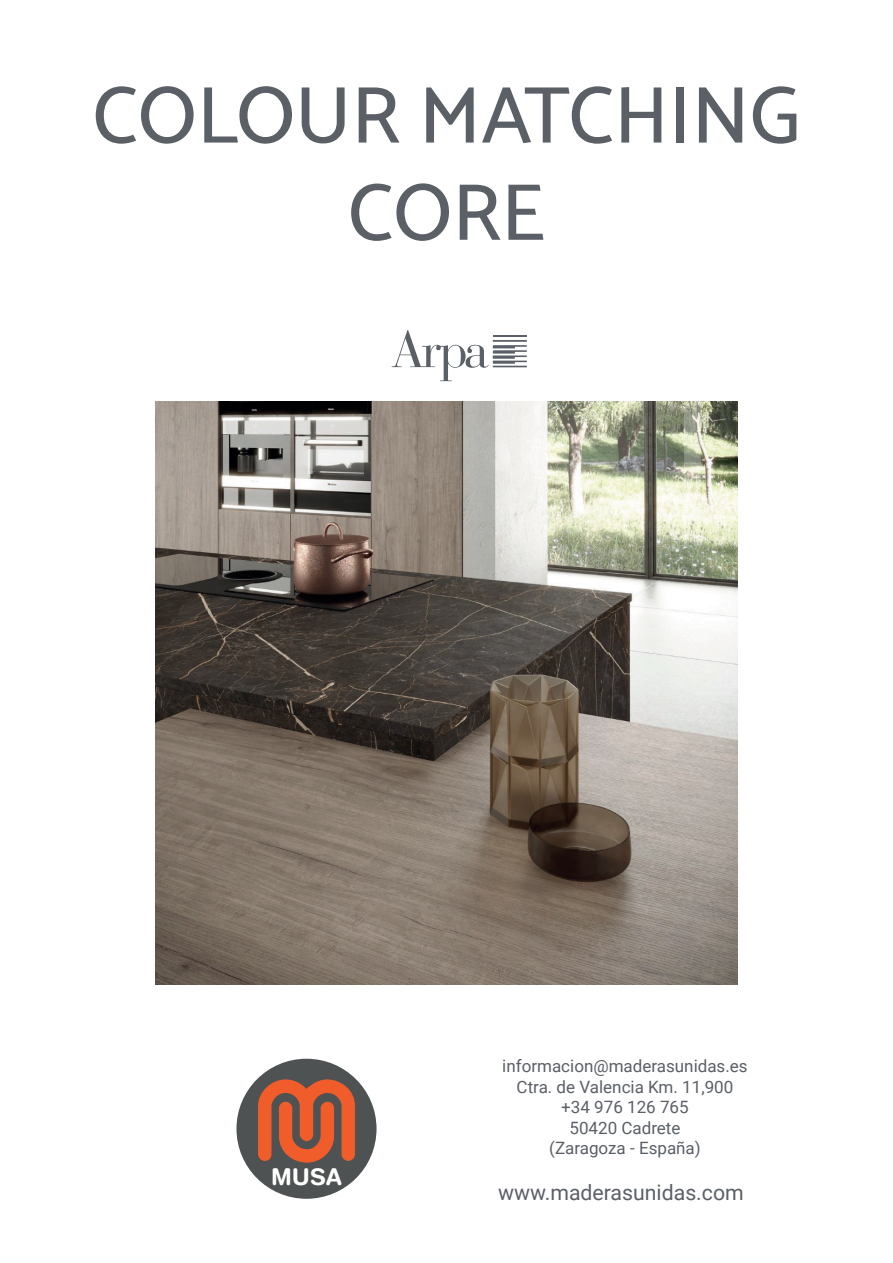
<style>
.page{position:relative;width:893px;height:1263px;background:#fff}
.page>*{position:absolute;margin:0;border:0;box-sizing:border-box;transform-origin:0 0}
.t1{font:500 81px/97.2px "Catamaran";color:#5b5f66;text-align:center}
.t2{font:700 22.95px "Helvetica Rounded LT Std";color:#fff}
.t3{font:21.3px "Roboto";color:#5b5f66}
.t4{font:16.95px/20.4px "Roboto";color:#5b5f66;text-align:center}
</style>
<div class="page">
<svg style="left:391px;top:330px;width:136px;height:51px"></svg>
<hr style="left:493px;top:335px;width:34px;height:1px;background:#5b6067">
<div style="left:236px;top:1059px;width:140px;height:140px;background:#4f5252;border-radius:50%"></div>
<svg style="left:258px;top:1079px;width:97px;height:84px"></svg>
<img style="left:155px;top:402px;width:583px;height:582px">
<h1 class="t1" style="left:92px;top:65px;width:709px">COLOUR MATCHING<br>CORE</h1>
<h2 class="t2" style="left:271px;top:1163px;width:72px">MUSA</h2>
<p class="t4" style="left:502px;top:1055px;width:247px">informacion@maderasunidas.es<br>Ctra. de Valencia Km. 11,900 +34 976 126 765<br>50420 Cadrete<br>(Zaragoza - España)</p>
<p class="t3" style="left:498px;top:1178px;width:247px">www.maderasunidas.com</p>
</div>
